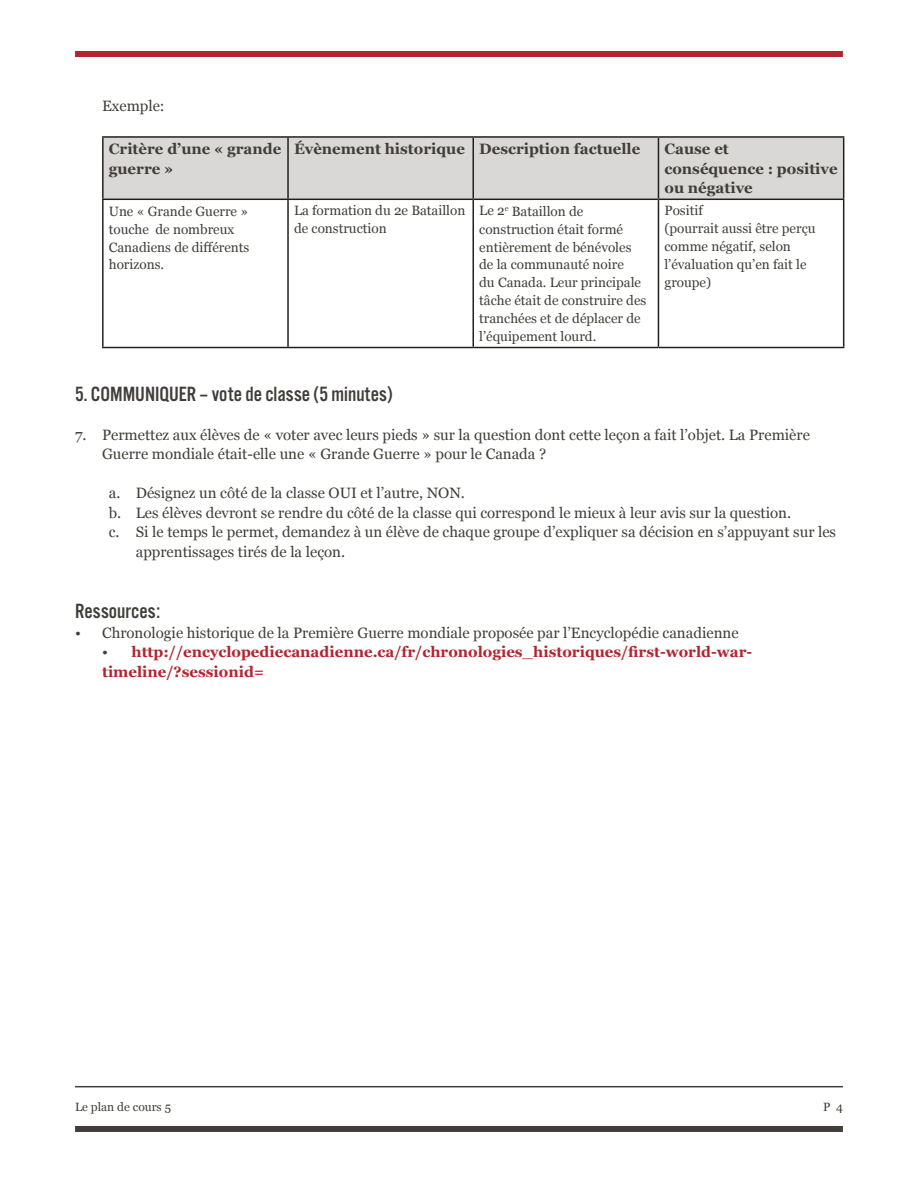
<style>
.page{position:relative;width:918px;height:1188px;background:#fff}
.page>*{position:absolute;margin:0;border:0;box-sizing:border-box;transform-origin:0 0}
.t1{font:21.45px "Alternate Got No 3 D";color:#413e39}
.t2{font:15px/19.5px "Georgia";color:#413e39}
.t3{font:700 15px/19.5px "Georgia";color:#413e39}
.t4{font:700 15px/19.5px "Georgia";color:#b2252f}
.t5{font:13.5px/18px "Georgia";color:#413e39}
.t6{font:12px "Georgia";color:#413e39}
.s1{font-weight:400;color:#413e39}
</style>
<div class="page">
<div style="left:75px;top:51px;width:768px;height:6px;background:#b2252f"></div>
<div style="left:75px;top:1126px;width:768px;height:6px;background:#413e39"></div>
<hr style="left:75px;top:1086px;width:768px;height:1px;background:#413e39">
<div style="left:104px;top:138px;width:739px;height:61px;background:#d9d8d7"></div>
<hr style="left:102px;top:136px;width:186px;height:2px;background:#231f20">
<hr style="left:102px;top:138px;width:2px;height:61px;background:#231f20">
<hr style="left:288px;top:136px;width:185px;height:2px;background:#231f20">
<hr style="left:287px;top:138px;width:2px;height:61px;background:#231f20">
<hr style="left:473px;top:136px;width:185px;height:2px;background:#231f20">
<hr style="left:472px;top:138px;width:2px;height:61px;background:#231f20">
<hr style="left:658px;top:136px;width:186px;height:2px;background:#231f20">
<hr style="left:658px;top:138px;width:1px;height:61px;background:#231f20">
<hr style="left:843px;top:138px;width:1px;height:61px;background:#231f20">
<hr style="left:102px;top:199px;width:186px;height:1px;background:#231f20">
<hr style="left:102px;top:200px;width:2px;height:147px;background:#231f20">
<hr style="left:288px;top:199px;width:185px;height:1px;background:#231f20">
<hr style="left:287px;top:200px;width:2px;height:147px;background:#231f20">
<hr style="left:473px;top:199px;width:185px;height:1px;background:#231f20">
<hr style="left:472px;top:200px;width:2px;height:147px;background:#231f20">
<hr style="left:658px;top:199px;width:186px;height:1px;background:#231f20">
<hr style="left:658px;top:200px;width:1px;height:147px;background:#231f20">
<hr style="left:843px;top:200px;width:1px;height:147px;background:#231f20">
<hr style="left:102px;top:347px;width:186px;height:1px;background:#231f20">
<hr style="left:288px;top:347px;width:185px;height:1px;background:#231f20">
<hr style="left:473px;top:347px;width:185px;height:1px;background:#231f20">
<hr style="left:658px;top:347px;width:186px;height:1px;background:#231f20">
<p class="t2" style="left:102px;top:95px;width:64px">Exemple:</p>
<p class="t3" style="left:109px;top:139px;width:174px">Critère d’une « grande guerre »</p>
<p class="t3" style="left:294px;top:139px;width:348px">Évènement historique Description factuelle</p>
<p class="t3" style="left:664px;top:139px;width:175px">Cause et<br>conséquence : positive ou négative</p>
<p class="t5" style="left:109px;top:201px;width:142px">Une « Grande Guerre » touche de nombreux<br>Canadiens de différents horizons.</p>
<p class="t5" style="left:294px;top:201px;width:173px">La formation du 2e Bataillon de construction</p>
<p class="t5" style="left:479px;top:201px;width:169px">Le 2<sup>e</sup> Bataillon de construction était formé entièrement de bénévoles de la communauté noire<br>du Canada. Leur principale tâche était de construire des tranchées et de déplacer de l’équipement lourd.</p>
<p class="t5" style="left:664px;top:201px;width:153px">Positif<br>(pourrait aussi être perçu comme négatif, selon l’évaluation qu’en fait le groupe)</p>
<h1 class="t1" style="left:75px;top:382px;width:319px">5. COMMUNIQUER – vote de classe (5 minutes)</h1>
<p class="t2" style="left:102px;top:424px;width:709px;text-indent:-27px">7. Permettez aux élèves de « voter avec leurs pieds » sur la question dont cette leçon a fait l’objet. La Première<br>Guerre mondiale était-elle une « Grande Guerre » pour le Canada ?</p>
<p class="t2" style="left:109px;top:483px;width:358px">a. Désignez un côté de la classe OUI et l’autre, NON.</p>
<p class="t2" style="left:109px;top:502px;width:684px">b. Les élèves devront se rendre du côté de la classe qui correspond le mieux à leur avis sur la question.</p>
<p class="t2" style="left:109px;top:522px;width:729px">c. Si le temps le permet, demandez à un élève de chaque groupe d’expliquer sa décision en s’appuyant sur les</p>
<p class="t2" style="left:136px;top:541px;width:211px">apprentissages tirés de la leçon.</p>
<h1 class="t1" style="left:75px;top:600px;width:86px">Ressources:</h1>
<p class="t2" style="left:75px;top:622px;width:665px">• Chronologie historique de la Première Guerre mondiale proposée par l’Encyclopédie canadienne</p>
<p class="t4" style="left:102px;top:642px;width:652px"><span class="s1">•</span> http://encyclopediecanadienne.ca/fr/chronologies_historiques/first-world-war&shy;timeline/?sessionid=</p>
<p class="t6" style="left:75px;top:1098px;width:97px">Le plan de cours 5</p>
<p class="t6" style="left:823px;top:1098px;width:21px">P 4</p>
</div>
